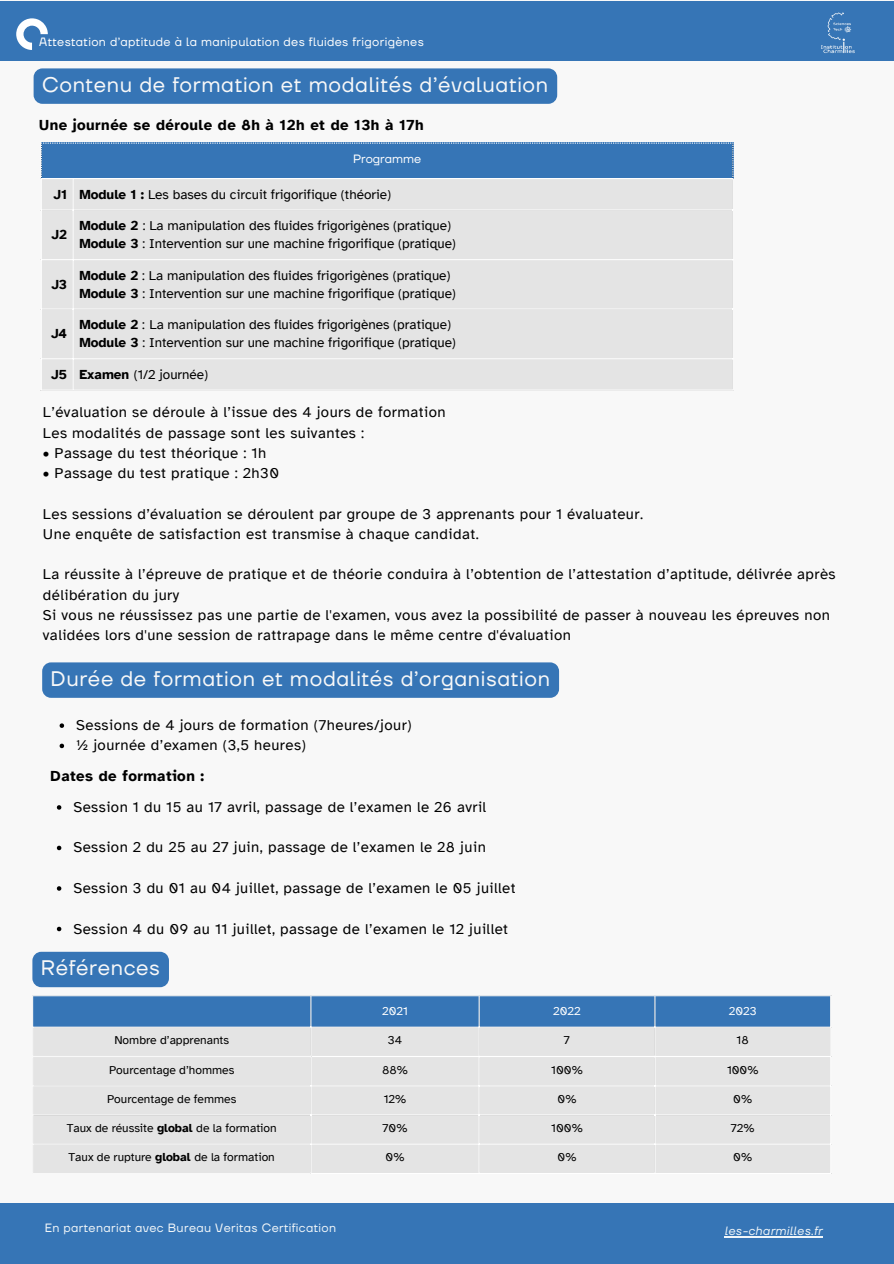
<style>
.page{position:relative;width:894px;height:1264px;background:#fff}
.page>*{position:absolute;margin:0;border:0;box-sizing:border-box;transform-origin:0 0}
.t1{font:21px "TT Firs Neue";letter-spacing:.03em;color:#f8f8f8}
.t2{font:15px/20.2px "Atkinson Hyperlegible";letter-spacing:.03em;color:#000}
.t3{font:700 15px "Atkinson Hyperlegible";letter-spacing:.03em;color:#000}
.t4{font:13.5px/18px "Atkinson Hyperlegible";color:#000}
.t5{font:700 13.5px "Atkinson Hyperlegible";color:#000}
.t6{font:12px "Atkinson Hyperlegible";color:#000}
.t7{font:12px "TT Firs Neue";letter-spacing:.03em;color:#fff}
.t8{font:12px "TT Firs Neue";letter-spacing:.03em;color:#f1f6f9}
.t9{font:italic 12px "TT Firs Neue";letter-spacing:.03em;color:#f1f6f9}
.t10{font:12px "Atkinson Hyperlegible";color:#fff}
.t11{font:12px "TT Firs Neue";color:#fff}
.s1{font-weight:700}
</style>
<div class="page">
<div style="left:0;top:0;width:893px;height:1263px;background:#f8f8f8"></div>
<div style="left:34px;top:68px;width:523px;height:36px;background:#3675b6"></div>
<div style="left:41px;top:143px;width:692px;height:36px;background:#3675b6"></div>
<div style="left:42px;top:179px;width:690px;height:210px;background:#e4e4e4"></div>
<hr style="left:41px;top:179px;width:1px;height:210px;background:#fff">
<hr style="left:73px;top:179px;width:1px;height:210px;background:#fff">
<hr style="left:732px;top:179px;width:1px;height:210px;background:#fff">
<hr style="left:41px;top:178px;width:692px;height:1px;background:#fff">
<hr style="left:41px;top:209px;width:692px;height:2px;background:#fff">
<hr style="left:41px;top:259px;width:692px;height:1px;background:#fff">
<hr style="left:41px;top:308px;width:692px;height:2px;background:#fff">
<hr style="left:41px;top:358px;width:692px;height:1px;background:#fff">
<hr style="left:41px;top:389px;width:692px;height:2px;background:#fff">
<svg style="left:41px;top:142px;width:692px;height:35px"></svg>
<div style="left:0;top:1203px;width:893px;height:60px;background:#3675b6"></div>
<hr style="left:724px;top:1236px;width:98px;height:1px;background:#f1f6f9">
<div style="left:42px;top:662px;width:517px;height:35px;background:#3675b6"></div>
<div style="left:0;top:1px;width:893px;height:59px;background:#3675b6"></div>
<svg style="left:16px;top:18px;width:32px;height:32px"></svg>
<img style="left:821px;top:12px;width:34px;height:42px">
<svg style="left:60px;top:723px;width:4px;height:5px"></svg>
<svg style="left:60px;top:743px;width:4px;height:5px"></svg>
<svg style="left:57px;top:805px;width:4px;height:4px"></svg>
<svg style="left:57px;top:845px;width:4px;height:5px"></svg>
<svg style="left:57px;top:886px;width:4px;height:4px"></svg>
<svg style="left:57px;top:926px;width:4px;height:5px"></svg>
<div style="left:32px;top:951px;width:137px;height:36px;background:#3675b6"></div>
<div style="left:33px;top:996px;width:796px;height:30px;background:#3675b6"></div>
<div style="left:33px;top:1027px;width:796px;height:145px;background:#e4e4e4"></div>
<hr style="left:310px;top:996px;width:1px;height:59px;background:#f8f8f8">
<hr style="left:478px;top:996px;width:1px;height:59px;background:#f8f8f8">
<hr style="left:654px;top:996px;width:1px;height:59px;background:#f8f8f8">
<hr style="left:32px;top:1055px;width:279px;height:2px;background:#f8f8f8">
<hr style="left:32px;top:1085px;width:278px;height:1px;background:#f8f8f8">
<hr style="left:32px;top:1114px;width:278px;height:1px;background:#f8f8f8">
<hr style="left:32px;top:1143px;width:278px;height:1px;background:#f8f8f8">
<hr style="left:310px;top:1057px;width:1px;height:115px;background:#fff">
<hr style="left:478px;top:1057px;width:1px;height:115px;background:#fff">
<hr style="left:654px;top:1057px;width:1px;height:115px;background:#fff">
<hr style="left:829px;top:1057px;width:2px;height:115px;background:#fff">
<hr style="left:311px;top:1055px;width:520px;height:2px;background:#fff">
<hr style="left:310px;top:1085px;width:521px;height:1px;background:#fff">
<hr style="left:310px;top:1114px;width:521px;height:1px;background:#fff">
<hr style="left:310px;top:1143px;width:521px;height:1px;background:#fff">
<hr style="left:310px;top:1172px;width:521px;height:2px;background:#fff">
<p class="t7" style="left:39px;top:33px;width:386px">Attestation d’aptitude à la manipulation des fluides frigorigènes</p>
<h1 class="t1" style="left:42px;top:70px;width:507px">Contenu de formation et modalités d’évaluation</h1>
<p class="t3" style="left:39px;top:116px;width:386px">Une journée se déroule de 8h à 12h et de 13h à 17h</p>
<p class="t11" style="left:353px;top:151px;width:70px">Programme</p>
<p class="t4" style="left:53px;top:185px;width:339px"><span class="s1">J1 Module 1 :</span> Les bases du circuit frigorifique (théorie)</p>
<p class="t5" style="left:52px;top:227px;width:17px">J2</p>
<p class="t4" style="left:79px;top:217px;width:378px"><span class="s1">Module 2</span> : La manipulation des fluides frigorigènes (pratique)<br><span class="s1">Module 3</span> : Intervention sur une machine frigorifique (pratique)</p>
<p class="t5" style="left:51px;top:276px;width:17px">J3</p>
<p class="t4" style="left:79px;top:266px;width:378px"><span class="s1">Module 2</span> : La manipulation des fluides frigorigènes (pratique)<br><span class="s1">Module 3</span> : Intervention sur une machine frigorifique (pratique)</p>
<p class="t5" style="left:51px;top:326px;width:18px">J4</p>
<p class="t4" style="left:79px;top:316px;width:378px"><span class="s1">Module 2</span> : La manipulation des fluides frigorigènes (pratique)<br><span class="s1">Module 3</span> : Intervention sur une machine frigorifique (pratique)</p>
<p class="t4" style="left:51px;top:365px;width:158px"><span class="s1">J5 Examen</span> (1/2 journée)</p>
<p class="t2" style="left:43px;top:402px;width:404px">L’évaluation se déroule à l’issue des 4 jours de formation<br>Les modalités de passage sont les suivantes :</p>
<p class="t2" style="left:43px;top:443px;width:225px">• Passage du test théorique : 1h</p>
<p class="t2" style="left:43px;top:463px;width:237px">• Passage du test pratique : 2h30</p>
<p class="t2" style="left:43px;top:504px;width:601px">Les sessions d’évaluation se déroulent par groupe de 3 apprenants pour 1 évaluateur.<br>Une enquête de satisfaction est transmise à chaque candidat.</p>
<p class="t2" style="left:43px;top:564px;width:794px">La réussite à l’épreuve de pratique et de théorie conduira à l’obtention de l’attestation d’aptitude, délivrée après délibération du jury<br>Si vous ne réussissez pas une partie de l'examen, vous avez la possibilité de passer à nouveau les épreuves non validées lors d'une session de rattrapage dans le même centre d'évaluation</p>
<h1 class="t1" style="left:51px;top:664px;width:501px">Durée de formation et modalités d’organisation</h1>
<p class="t2" style="left:76px;top:715px;width:337px">Sessions de 4 jours de formation (7heures/jour) ½ journée d’examen (3,5 heures)</p>
<p class="t3" style="left:51px;top:767px;width:155px">Dates de formation :</p>
<p class="t2" style="left:73px;top:797px;width:414px">Session 1 du 15 au 17 avril, passage de l’examen le 26 avril</p>
<p class="t2" style="left:73px;top:837px;width:414px">Session 2 du 25 au 27 juin, passage de l’examen le 28 juin</p>
<p class="t2" style="left:73px;top:878px;width:443px">Session 3 du 01 au 04 juillet, passage de l’examen le 05 juillet</p>
<p class="t2" style="left:73px;top:918px;width:436px">Session 4 du 09 au 11 juillet, passage de l’examen le 12 juillet</p>
<h1 class="t1" style="left:41px;top:953px;width:121px">Références</h1>
<p class="t10" style="left:382px;top:1004px;width:27px">2021</p>
<p class="t10" style="left:553px;top:1004px;width:29px">2022</p>
<p class="t10" style="left:728px;top:1004px;width:29px">2023</p>
<p class="t6" style="left:114px;top:1033px;width:116px">Nombre d’apprenants</p>
<p class="t6" style="left:388px;top:1033px;width:16px">34</p>
<p class="t6" style="left:564px;top:1033px;width:8px">7</p>
<p class="t6" style="left:736px;top:1033px;width:14px">18</p>
<p class="t6" style="left:109px;top:1063px;width:127px">Pourcentage d’hommes</p>
<p class="t6" style="left:382px;top:1063px;width:27px">88%</p>
<p class="t6" style="left:551px;top:1063px;width:33px">100%</p>
<p class="t6" style="left:726px;top:1063px;width:33px">100%</p>
<p class="t6" style="left:107px;top:1092px;width:131px">Pourcentage de femmes</p>
<p class="t6" style="left:383px;top:1092px;width:24px">12%</p>
<p class="t6" style="left:557px;top:1092px;width:20px">0%</p>
<p class="t6" style="left:733px;top:1092px;width:20px">0%</p>
<p class="t6" style="left:67px;top:1121px;width:211px">Taux de réussite <span class="s1">global</span> de la formation</p>
<p class="t6" style="left:382px;top:1121px;width:27px">70%</p>
<p class="t6" style="left:551px;top:1121px;width:33px">100%</p>
<p class="t6" style="left:730px;top:1121px;width:25px">72%</p>
<p class="t6" style="left:69px;top:1150px;width:208px">Taux de rupture <span class="s1">global</span> de la formation</p>
<p class="t6" style="left:385px;top:1150px;width:20px">0%</p>
<p class="t6" style="left:557px;top:1150px;width:20px">0%</p>
<p class="t6" style="left:733px;top:1150px;width:20px">0%</p>
<p class="t8" style="left:45px;top:1219px;width:293px">En partenariat avec Bureau Veritas Certification</p>
<p class="t9" style="left:724px;top:1222px;width:99px">les-charmilles.fr</p>
</div>
